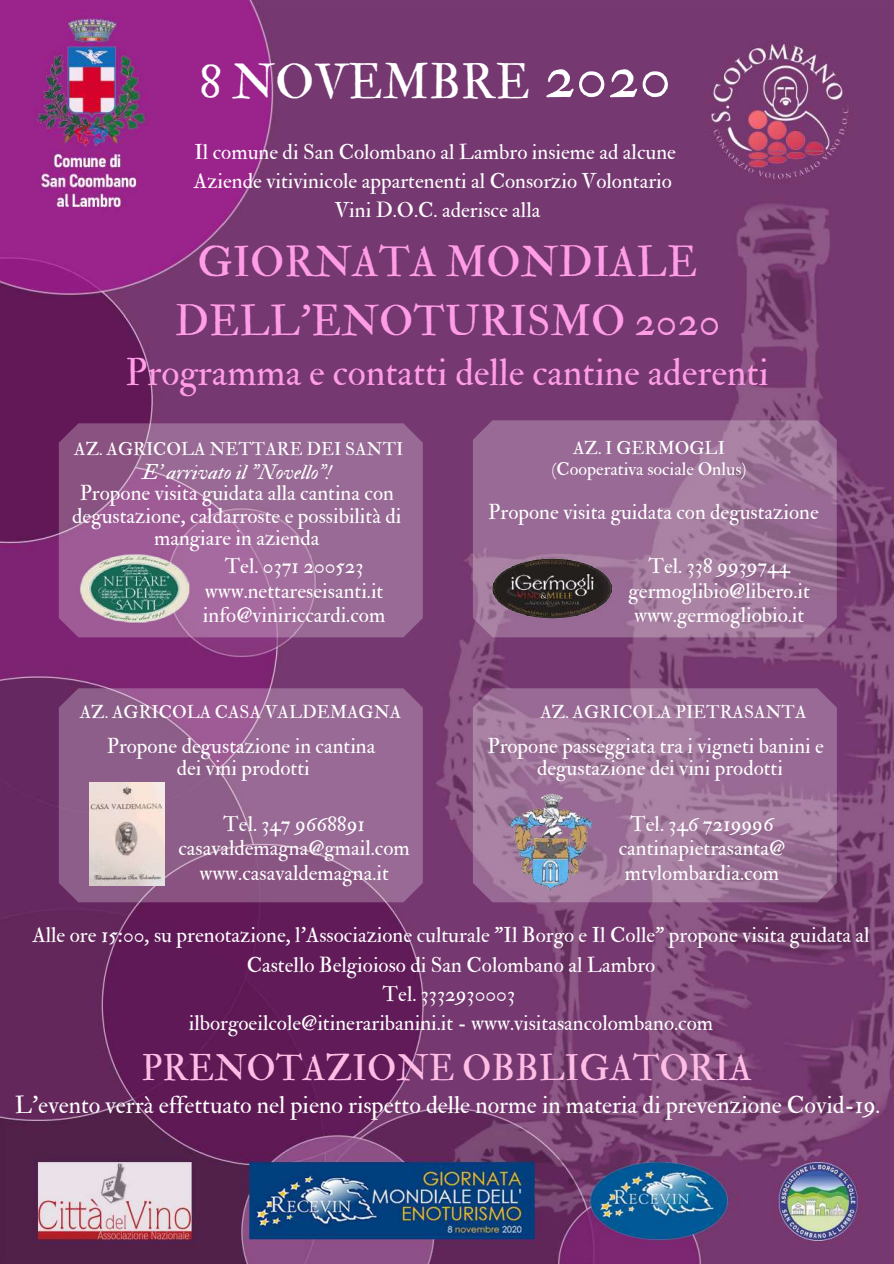
<style>
.page{position:relative;width:894px;height:1264px;background:#fff}
.page>*{position:absolute;margin:0;border:0;box-sizing:border-box;transform-origin:0 0}
.t1{font:62.4px "IM FELL Double Pica Roman";color:#fff}
.t2{font:48.15px "IM FELL Double Pica Roman";color:#fff}
.t3{font:42.15px/58.7px "IM FELL Double Pica Roman";color:#ff9de6;text-align:center}
.t4{font:37.5px "IM FELL Double Pica Roman";color:#ff9de6}
.t5{font:36px "IM FELL Double Pica Roman";color:#ffbce5}
.t6{font:24px "IM FELL Double Pica Roman";color:#fff}
.t7{font:21px/24.8px "IM FELL Double Pica Roman";color:#fff;text-align:center}
.t8{font:21px "IM FELL Double Pica Italic";color:#fff}
.t9{font:18px "IM FELL Double Pica Roman";color:#fff}
</style>
<div class="page">
<img style="left:0;top:0;width:893px;height:1263px">
<svg style="left:59px;top:423px;width:363px;height:214px;background:#996694"></svg>
<svg style="left:473px;top:420px;width:363px;height:217px;background:#9c7197"></svg>
<svg style="left:59px;top:688px;width:363px;height:214px;background:#93628f"></svg>
<svg style="left:473px;top:688px;width:363px;height:214px;background:#9d7399"></svg>
<img style="left:71px;top:541px;width:134px;height:100px">
<img style="left:485px;top:532px;width:134px;height:117px">
<img style="left:89px;top:783px;width:76px;height:102px">
<img style="left:500px;top:789px;width:104px;height:113px">
<h2 class="t2" style="left:199px;top:53px;width:332px">8 NOVEMBRE</h2>
<h1 class="t1" style="left:544px;top:38px;width:128px">2020</h1>
<p class="t7" style="left:194px;top:137px;width:483px;line-height:29.2px">Il comune di San Colombano al Lambro insieme ad alcune<br>Aziende vitivinicole appartenenti al Consorzio Volontario<br>Vini D.O.C. aderisce alla</p>
<h3 class="t3" style="left:175px;top:233px;width:547px">GIORNATA MONDIALE<br>DELL'ENOTURISMO 2020</h3>
<h3 class="t4" style="left:125px;top:350px;width:644px">Programma e contatti delle cantine aderenti</h3>
<p class="t9" style="left:74px;top:438px;width:330px">AZ. AGRICOLA NETTARE DEI SANTI</p>
<p class="t9" style="left:573px;top:437px;width:153px">AZ. I GERMOGLI</p>
<p class="t8" style="left:142px;top:459px;width:191px">E' arrivato il "Novello"!</p>
<p class="t9" style="left:551px;top:458px;width:196px">(Cooperativa sociale Onlus)</p>
<p class="t7" style="left:72px;top:482px;width:330px;line-height:22.5px">Propone visita guidata alla cantina con degustazione, caldarroste e possibilità di mangiare in azienda</p>
<p class="t7" style="left:203px;top:554px;width:184px">Tel. 0371 200523 www.nettareseisanti.it info@viniriccardi.com</p>
<p class="t7" style="left:488px;top:500px;width:332px">Propone visita guidata con degustazione</p>
<p class="t7" style="left:628px;top:554px;width:183px">Tel. 338 9939744 germoglibio@libero.it www.germogliobio.it</p>
<p class="t9" style="left:80px;top:701px;width:323px">AZ. AGRICOLA CASA VALDEMAGNA</p>
<p class="t9" style="left:540px;top:701px;width:267px">AZ. AGRICOLA PIETRASANTA</p>
<p class="t7" style="left:107px;top:735px;width:270px;line-height:22.5px">Propone degustazione in cantina dei vini prodotti</p>
<p class="t7" style="left:178px;top:811px;width:233px">Tel. 347 9668891 casavaldemagna@gmail.com www.casavaldemagna.it</p>
<p class="t7" style="left:487px;top:735px;width:338px;line-height:22.5px">Propone passeggiata tra i vigneti banini e degustazione dei vini prodotti</p>
<p class="t7" style="left:618px;top:811px;width:168px">Tel. 346 7219996 cantinapietrasanta@ mtvlombardia.com</p>
<p class="t7" style="left:32px;top:921px;width:838px;line-height:29.2px">Alle ore 15:00, su prenotazione, l'Associazione culturale "Il Borgo e Il Colle" propone visita guidata al Castello Belgioioso di San Colombano al Lambro<br>Tel. 3332930003<br>ilborgoeilcole@itineraribanini.it - www.visitasancolombano.com</p>
<h3 class="t5" style="left:141px;top:1045px;width:611px">PRENOTAZIONE OBBLIGATORIA</h3>
<p class="t6" style="left:15px;top:1090px;width:866px">L'evento verrà effettuato nel pieno rispetto delle norme in materia di prevenzione Covid-19.</p>
</div>
